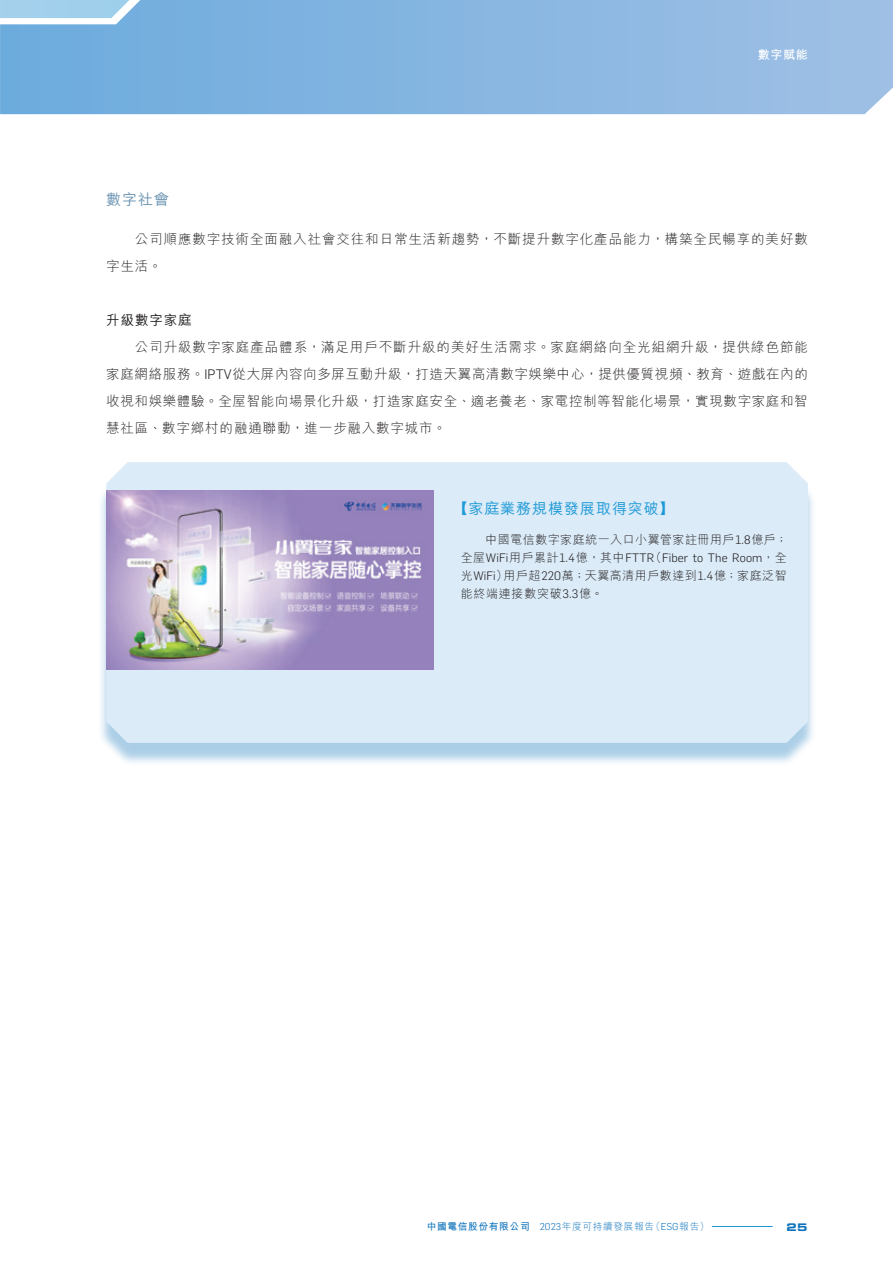
<style>
.page{position:relative;width:893px;height:1263px;background:#fff}
.page>*{position:absolute;margin:0;border:0;box-sizing:border-box;transform-origin:0 0}
.t1{font:500 15px "M Hei HK";letter-spacing:.065em;color:#1d99d6}
.t2{font:500 15px "M Hei HK";color:#6d95b2}
.t3{font:300 13.5px/27px "M Hei HK";letter-spacing:.065em;color:#231f20}
.t4{font:500 13.5px "M Hei HK";letter-spacing:.065em;color:#231f20}
.t5{font:300 12px/18px "M Hei HK";letter-spacing:.04em;color:#231f20}
.t6{font:300 12px "Flama";letter-spacing:.01em;color:#231f20}
.t7{font:700 12px "M Hei HK";color:#fff}
.t8{font:10.5px "Eurostile LT Std Bold Ex 2";color:#1074bc}
.t9{font:300 9.75px "M Hei HK";letter-spacing:.06em;color:#1074bc}
.s1{font-family:"Flama"}
.s2{font-family:"M Hei HK"}
.s3{font-weight:700}
</style>
<div class="page">
<svg style="left:0;top:0;width:893px;height:114px;background:#87b6e1"></svg>
<svg style="left:0;top:0;width:143px;height:18px;background:#a4d0eb"></svg>
<hr style="left:712px;top:1226px;width:61px;height:1px;background:#1d99d6">
<div style="left:98px;top:469px;width:718px;height:297px;background:#1074bc;opacity:.35"></div>
<div style="left:106px;top:462px;width:702px;height:281px;background:#dbebf8"></div>
<img style="left:107px;top:491px;width:327px;height:179px">
<p class="t7" style="left:758px;top:46px;width:52px">數字賦能</p>
<p class="t2" style="left:106px;top:188px;width:64px">數字社會</p>
<p class="t3" style="left:106px;top:225px;width:703px;text-indent:28px">公司順應數字技術全面融入社會交往和日常生活新趨勢，不斷提升數字化產品能力，構築全民暢享的美好數字生活。</p>
<p class="t4" style="left:106px;top:310px;width:87px">升級數字家庭</p>
<p class="t3" style="left:106px;top:333px;width:703px;text-align:justify;text-indent:28px">公司升級數字家庭產品體系，滿足用戶不斷升級的美好生活需求。家庭網絡向全光組網升級，提供綠色節能家庭網絡服務。<span class="s1">IPTV</span>從大屏內容向多屏互動升級，打造天翼高清數字娛樂中心，提供優質視頻、教育、遊戲在內的收視和娛樂體驗。全屋智能向場景化升級，打造家庭安全、適老養老、家電控制等智能化場景，實現數字家庭和智慧社區、數字鄉村的融通聯動，進一步融入數字城市。</p>
<p class="t1" style="left:453px;top:498px;width:222px">【家庭業務規模發展取得突破】</p>
<p class="t5" style="left:485px;top:530px;width:303px">中國電信數字家庭統一入口小翼管家註冊用戶<span class="s1">1.8</span>億戶；</p>
<p class="t6" style="left:461px;top:550px;width:328px"><span class="s2">全屋</span>WiFi<span class="s2">用戶累計</span>1.4<span class="s2">億，其中</span>FTTR<span class="s2">（</span>Fiber to The Room<span class="s2">，全</span></p>
<p class="t5" style="left:461px;top:566px;width:327px">光<span class="s1">WiFi</span>）用戶超<span class="s1">220</span>萬；天翼高清用戶數達到<span class="s1">1.4</span>億；家庭泛智能終端連接數突破<span class="s1">3.3</span>億。</p>
<p class="t9" style="left:427px;top:1219px;width:284px"><span class="s3">中國電信股份有限公司</span> <span class="s1">2023</span>年度可持續發展報告（<span class="s1">ESG</span>報告）</p>
<p class="t8" style="left:786px;top:1219px;width:23px">25</p>
</div>
